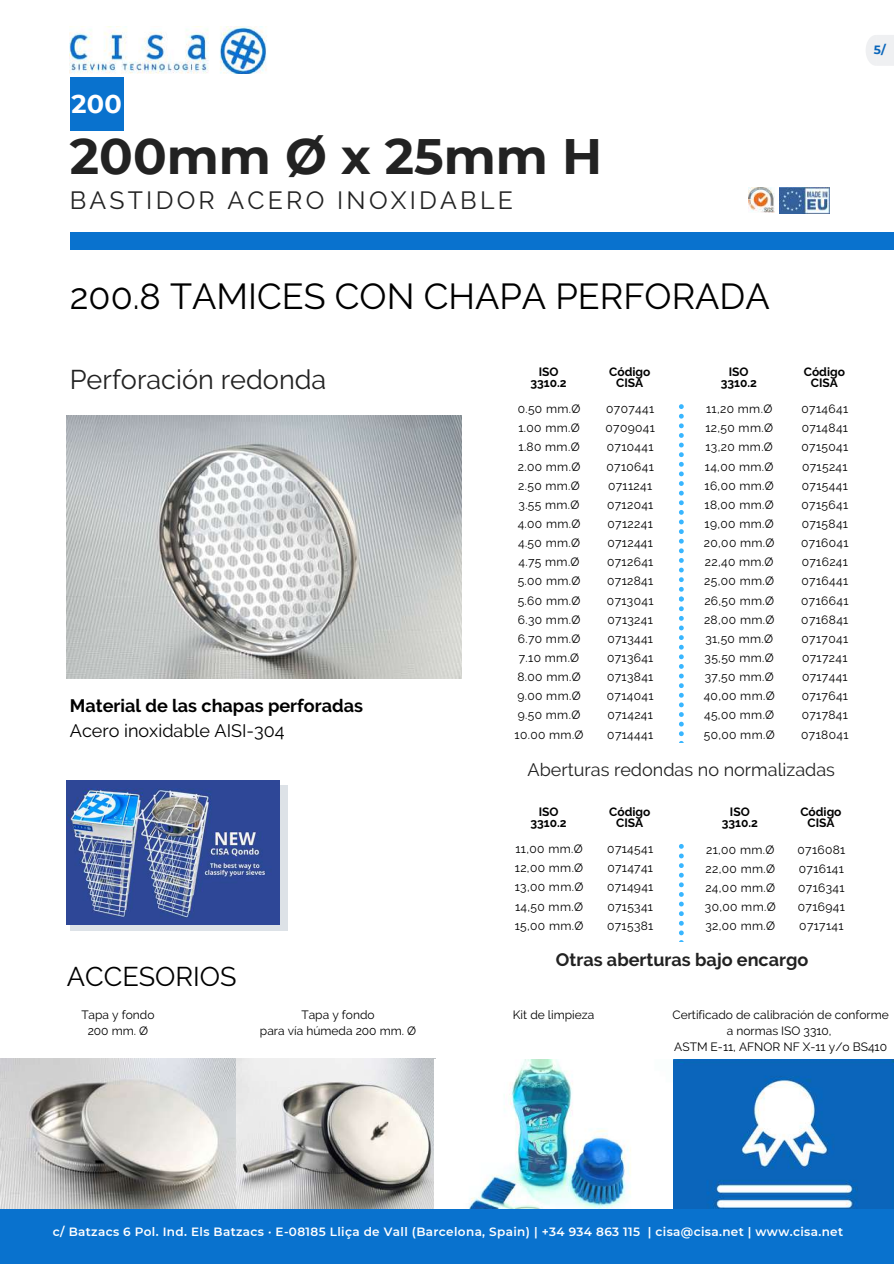
<style>
.page{position:relative;width:894px;height:1264px;background:#fff}
.page>*{position:absolute;margin:0;border:0;box-sizing:border-box;transform-origin:0 0}
.t1{font:700 49.65px "Montserrat";color:#222}
.t2{font:36px "Raleway";color:#000}
.t3{font:27px "Raleway";color:#222}
.t4{font:27px "Raleway";color:#000}
.t5{font:700 25.5px "Montserrat";color:#fff}
.t6{font:24.9px "Raleway";letter-spacing:.13em;color:#222}
.t7{font:18px "Raleway";color:#222}
.t8{font:700 18px "Raleway";color:#000}
.t9{font:700 18px "Raleway";color:#222}
.t10{font:18px "Raleway";color:#000}
.t11{font:12px/19.2px "Raleway";letter-spacing:.03em;color:#000;text-align:justify}
.t12{font:12px/15.8px "Raleway";color:#000;text-align:center}
.t13{font:600 12px "Montserrat";letter-spacing:.03em;color:#fff}
.t14{font:700 12px/11.2px "Raleway";color:#000;text-align:center}
.t15{font:700 12px "Montserrat";color:#0a66bb}
</style>
<div class="page">
<img style="left:673px;top:1059px;width:220px;height:150px">
<img style="left:0;top:1058px;width:238px;height:151px">
<img style="left:237px;top:1058px;width:198px;height:150px">
<img style="left:434px;top:1059px;width:197px;height:150px">
<div style="left:0;top:1209px;width:893px;height:54px;background:#0972ce"></div>
<div style="left:70px;top:232px;width:823px;height:17px;background:#0972ce"></div>
<svg style="left:866px;top:35px;width:27px;height:31px"></svg>
<div style="left:70px;top:78px;width:53px;height:53px;background:#0972ce"></div>
<svg style="left:679px;top:404px;width:4px;height:338px"></svg>
<img style="left:66px;top:415px;width:396px;height:263px">
<svg style="left:679px;top:844px;width:4px;height:97px"></svg>
<img style="left:70px;top:27px;width:197px;height:47px">
<div style="left:70px;top:785px;width:217px;height:145px;background:linear-gradient(to right,#dde2e7,#dde2e7)"></div>
<img style="left:66px;top:780px;width:213px;height:144px">
<img style="left:779px;top:188px;width:50px;height:26px">
<img style="left:748px;top:188px;width:26px;height:25px">
<h3 class="t5" style="left:71px;top:88px;width:52px">200</h3>
<h1 class="t1" style="left:70px;top:125px;width:533px">200mm Ø x 25mm H</h1>
<h3 class="t6" style="left:70px;top:185px;width:444px">BASTIDOR ACERO INOXIDABLE</h3>
<p class="t15" style="left:873px;top:43px;width:13px">5/</p>
<h2 class="t2" style="left:70px;top:275px;width:701px">200.8 TAMICES CON CHAPA PERFORADA</h2>
<h3 class="t3" style="left:70px;top:364px;width:258px">Perforación redonda</h3>
<h3 class="t8" style="left:70px;top:695px;width:295px">Material de las chapas perforadas</h3>
<h3 class="t10" style="left:70px;top:720px;width:216px">Acero inoxidable AISI-304</h3>
<h3 class="t4" style="left:67px;top:960px;width:171px">ACCESORIOS</h3>
<p class="t14" style="left:530px;top:366px;width:38px">ISO<br>3310.2</p>
<p class="t14" style="left:609px;top:366px;width:43px">Código<br>CISA</p>
<p class="t11" style="left:514px;top:399px;width:71px;text-align:center">0.50 mm.Ø<br>1.00 mm.Ø<br>1.80 mm.Ø<br>2.00 mm.Ø<br>2.50 mm.Ø<br>3.55 mm.Ø<br>4.00 mm.Ø<br>4.50 mm.Ø<br>4.75 mm.Ø<br>5.00 mm.Ø<br>5.60 mm.Ø<br>6.30 mm.Ø<br>6.70 mm.Ø<br>7.10 mm.Ø<br>8.00 mm.Ø<br>9.00 mm.Ø<br>9.50 mm.Ø<br>10.00 mm.Ø</p>
<p class="t11" style="left:605px;top:399px;width:51px;text-align:left">0707441<br>0709041<br>0710441<br>0710641<br>0711241<br>0712041<br>0712241<br>0712441<br>0712641<br>0712841<br>0713041<br>0713241<br>0713441<br>0713641<br>0713841<br>0714041<br>0714241<br>0714441</p>
<p class="t14" style="left:720px;top:366px;width:38px">ISO<br>3310.2</p>
<p class="t14" style="left:803px;top:366px;width:43px">Código<br>CISA</p>
<p class="t11" style="left:703px;top:399px;width:72px;text-align:left">11,20 mm.Ø<br>12,50 mm.Ø<br>13,20 mm.Ø<br>14,00 mm.Ø<br>16,00 mm.Ø<br>18,00 mm.Ø<br>19,00 mm.Ø<br>20,00 mm.Ø<br>22,40 mm.Ø<br>25,00 mm.Ø<br>26,50 mm.Ø<br>28,00 mm.Ø<br>31,50 mm.Ø<br>35,50 mm.Ø<br>37,50 mm.Ø<br>40,00 mm.Ø<br>45,00 mm.Ø<br>50,00 mm.Ø</p>
<p class="t11" style="left:801px;top:399px;width:49px">0714641<br>0714841<br>0715041<br>0715241<br>0715441<br>0715641<br>0715841<br>0716041<br>0716241<br>0716441<br>0716641<br>0716841<br>0717041<br>0717241<br>0717441<br>0717641<br>0717841<br>0718041</p>
<h3 class="t7" style="left:527px;top:759px;width:309px">Aberturas redondas no normalizadas</h3>
<p class="t14" style="left:530px;top:805px;width:38px">ISO<br>3310.2</p>
<p class="t14" style="left:609px;top:805px;width:43px">Código<br>CISA</p>
<p class="t11" style="left:514px;top:839px;width:70px">11,00 mm.Ø 12,00 mm.Ø 13,00 mm.Ø 14,50 mm.Ø 15,00 mm.Ø</p>
<p class="t11" style="left:607px;top:839px;width:48px">0714541<br>0714741<br>0714941<br>0715341<br>0715381</p>
<p class="t14" style="left:721px;top:806px;width:38px">ISO<br>3310.2</p>
<p class="t14" style="left:800px;top:806px;width:43px">Código<br>CISA</p>
<p class="t11" style="left:704px;top:839px;width:72px">21,00 mm.Ø 22,00 mm.Ø 24,00 mm.Ø 30,00 mm.Ø 32,00 mm.Ø</p>
<p class="t11" style="left:797px;top:839px;width:49px">0716081<br>0716141<br>0716341<br>0716941<br>0717141</p>
<h3 class="t9" style="left:555px;top:949px;width:254px">Otras aberturas bajo encargo</h3>
<p class="t12" style="left:81px;top:1006px;width:75px">Tapa y fondo<br>200 mm. Ø</p>
<p class="t12" style="left:260px;top:1006px;width:158px">Tapa y fondo<br>para vía húmeda 200 mm. Ø</p>
<p class="t12" style="left:513px;top:1006px;width:83px">Kit de limpieza</p>
<p class="t12" style="left:672px;top:1006px;width:218px">Certificado de calibración de conforme a normas ISO 3310,<br>ASTM E-11, AFNOR NF X-11 y/o BS410</p>
<p class="t13" style="left:53px;top:1224px;width:791px">c/ Batzacs 6 Pol. Ind. Els Batzacs · E-08185 Lliça de Vall (Barcelona, Spain) | +34 934 863 115 | cisa@cisa.net | www.cisa.net</p>
</div>
